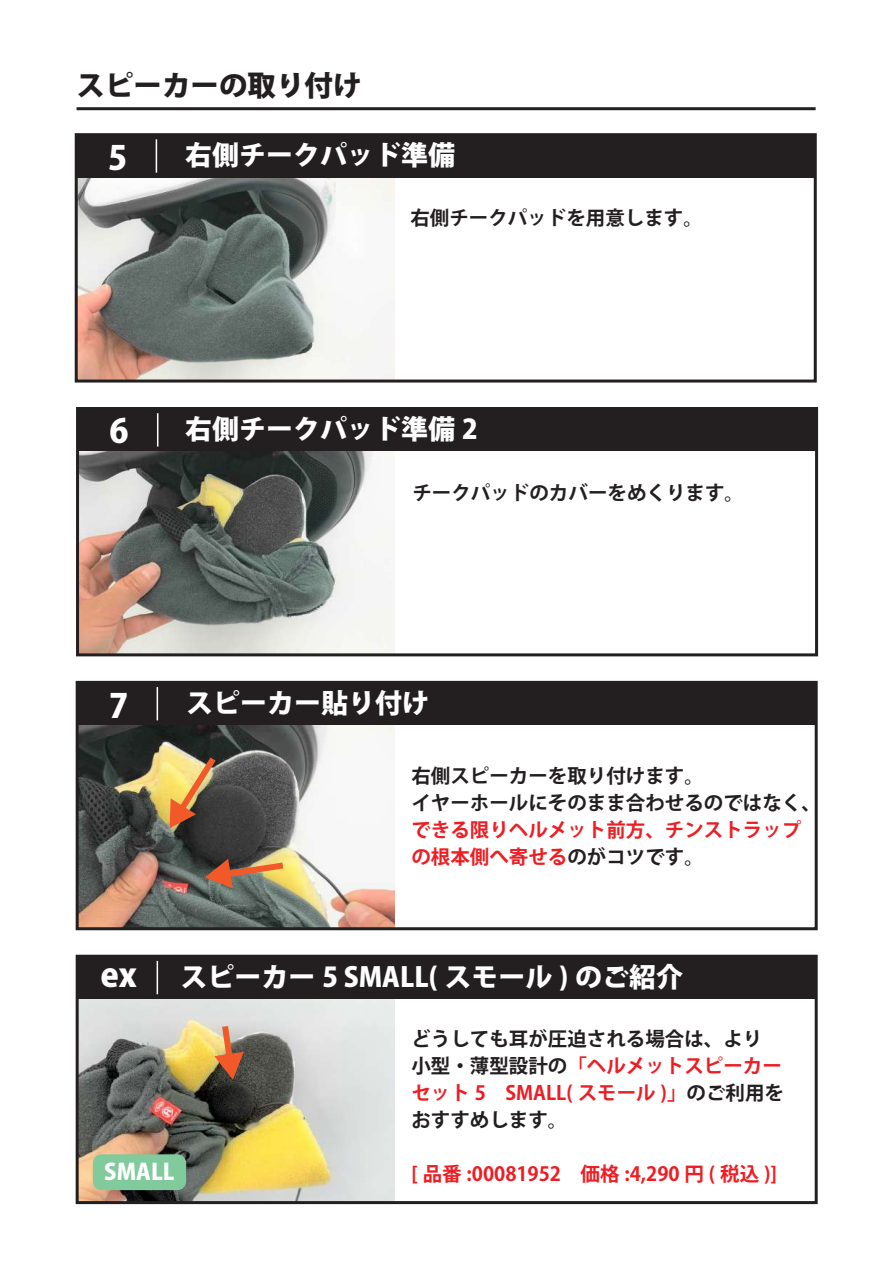
<style>
.page{position:relative;width:893px;height:1263px;background:#fff}
.page>*{position:absolute;margin:0;border:0;box-sizing:border-box;transform-origin:0 0}
.t1{font:800 33px "Koz Go Pr 6 N";color:#fff}
.t2{font:800 28.5px "Koz Go Pr 6 N";color:#231f20}
.t3{font:800 27px "Koz Go Pr 6 N";color:#fff}
.t4{font:800 22.35px "Koz Go Pr 6 N";color:#fff}
.t5{font:700 19.5px/27px "Koz Go Pr 6 N";color:#231f20}
.t6{font:700 19.5px/27px "Koz Go Pr 6 N";color:#ee1d23}
.s1{color:#231f20}
.s2{color:#ee1d23}
</style>
<div class="page">
<img style="left:80px;top:999px;width:315px;height:201px">
<img style="left:80px;top:725px;width:315px;height:201px">
<img style="left:80px;top:451px;width:315px;height:201px">
<img style="left:79px;top:177px;width:316px;height:201px">
<div style="left:78px;top:408px;width:738px;height:43px;background:#231f20"></div>
<div style="left:76px;top:407px;width:742px;height:249px;border:3px solid #231f20"></div>
<hr style="left:157px;top:413px;width:1px;height:33px;background:#fff">
<div style="left:77px;top:682px;width:739px;height:43px;background:#231f20"></div>
<div style="left:76px;top:681px;width:742px;height:249px;border:3px solid #231f20"></div>
<hr style="left:157px;top:687px;width:1px;height:33px;background:#fff">
<div style="left:76px;top:135px;width:739px;height:42px;background:#231f20"></div>
<div style="left:75px;top:133px;width:742px;height:249px;border:3px solid #231f20"></div>
<hr style="left:156px;top:139px;width:1px;height:34px;background:#fff">
<hr style="left:77px;top:107px;width:739px;height:3px;background:#231f20">
<svg style="left:205px;top:859px;width:85px;height:29px;background:#a87c53"></svg>
<div style="left:77px;top:956px;width:739px;height:43px;background:#231f20"></div>
<div style="left:76px;top:955px;width:742px;height:249px;border:3px solid #231f20"></div>
<hr style="left:157px;top:961px;width:1px;height:33px;background:#fff">
<svg style="left:214px;top:1019px;width:30px;height:60px;background:#bc8a6d"></svg>
<div style="left:93px;top:1154px;width:93px;height:36px;background:#80ca9c;border-radius:9px"></div>
<svg style="left:170px;top:751px;width:51px;height:77px;background:#a07f53"></svg>
<h2 class="t2" style="left:77px;top:70px;width:286px">スピーカーの取り付け</h2>
<h1 class="t1" style="left:108px;top:140px;width:21px">5</h1>
<h3 class="t3" style="left:185px;top:140px;width:272px">右側チークパッド準備</h3>
<p class="t5" style="left:410px;top:204px;width:294px">右側チークパッドを用意します。</p>
<h1 class="t1" style="left:110px;top:412px;width:21px">6</h1>
<h3 class="t3" style="left:185px;top:414px;width:294px">右側チークパッド準備 2</h3>
<p class="t5" style="left:412px;top:480px;width:333px">チークパッドのカバーをめくります。</p>
<h1 class="t1" style="left:109px;top:687px;width:21px">7</h1>
<h3 class="t3" style="left:186px;top:688px;width:245px">スピーカー貼り付け</h3>
<p class="t5" style="left:411px;top:763px;width:411px">右側スピーカーを取り付けます。<br>イヤーホールにそのまま合わせるのではなく、</p>
<p class="t6" style="left:411px;top:817px;width:391px">できる限りヘルメット前方、チンストラップの根本側へ寄せる<span class="s1">のがコツです。</span></p>
<h1 class="t1" style="left:101px;top:956px;width:38px">ex</h1>
<h3 class="t3" style="left:181px;top:962px;width:504px">スピーカー 5 SMALL( スモール ) のご紹介</h3>
<p class="t4" style="left:104px;top:1160px;width:72px">SMALL</p>
<p class="t5" style="left:411px;top:1026px;width:374px">どうしても耳が圧迫される場合は、より小型・薄型設計の<span class="s2">「ヘルメットスピーカーセット 5　SMALL( スモール )」</span>のご利用をおすすめします。</p>
<p class="t6" style="left:411px;top:1161px;width:367px">[ 品番 :00081952　価格 :4,290 円 ( 税込 )]</p>
</div>
